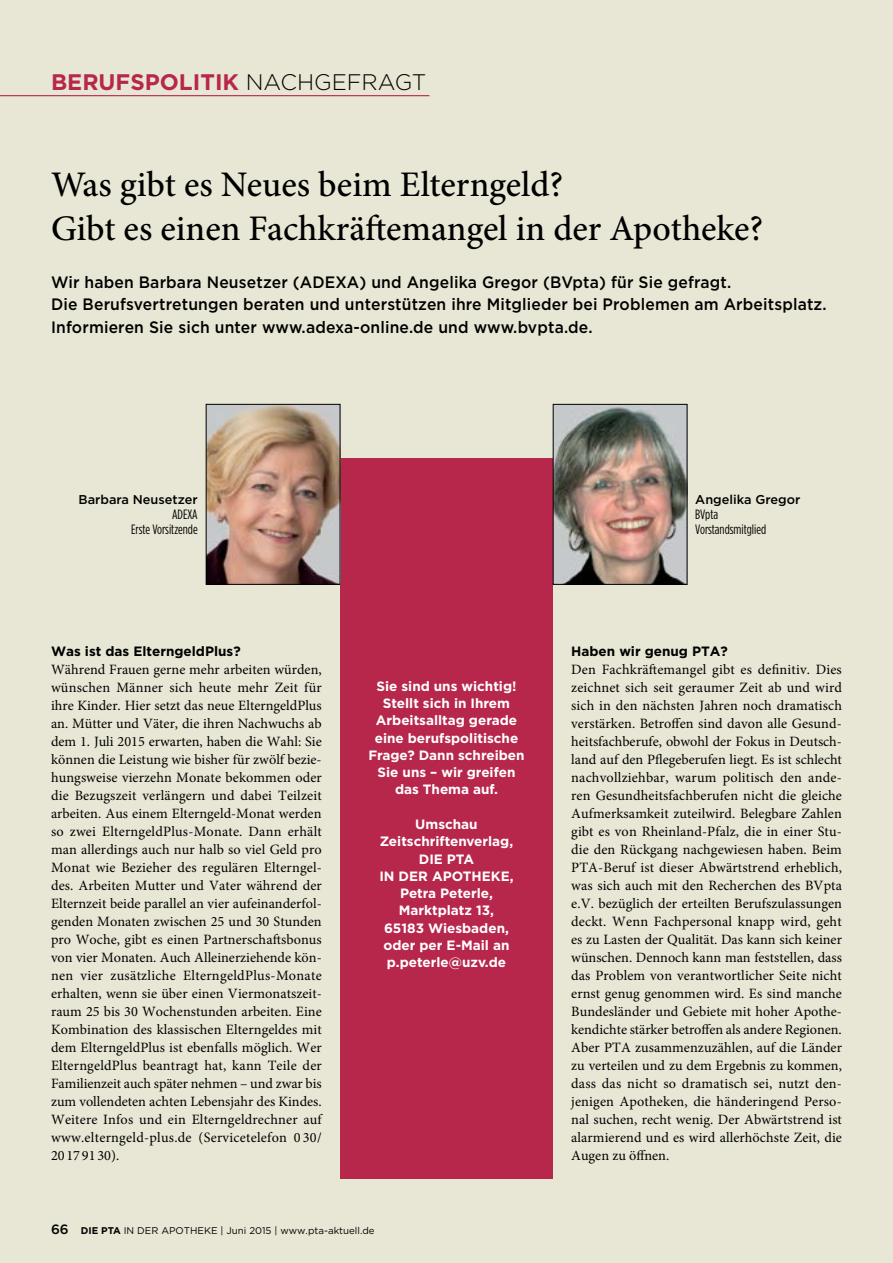
<style>
.page{position:relative;width:893px;height:1263px;background:#e8e6d4}
.page>*{position:absolute;margin:0;border:0;box-sizing:border-box;transform-origin:0 0}
.t1{font:500 36px/43.5px "Minion Pro";color:#000}
.t2{font:700 22.5px "Gotham";color:#b7274c}
.t3{font:500 16.5px/22.5px "Gotham";letter-spacing:.01em;color:#000;scale:.95 1}
.t4{font:14.25px/18px "Minion Pro";letter-spacing:.005em;color:#000;text-align:justify}
.t5{font:700 13.5px/17.2px "Gotham";color:#fff;text-align:center}
.t6{font:13.5px/15px "Gotham Condensed";color:#000}
.t7{font:700 13.5px "Gotham";color:#000}
.t8{font:500 12.75px "Gotham";color:#000}
.t9{font:9.75px "Gotham";color:#000}
.s1{font-weight:300;color:#000}
.s2{font-weight:500;font-size:13.5px}
.s3{font-weight:700}
</style>
<div class="page">
<hr style="left:0;top:95px;width:429px;height:1px;background:#b7274c">
<div style="left:340px;top:458px;width:213px;height:720px;background:#b7274c"></div>
<img style="left:555px;top:406px;width:130px;height:177px">
<div style="left:553px;top:404px;width:134px;height:181px;border:1px solid #000"></div>
<img style="left:208px;top:406px;width:130px;height:177px">
<div style="left:206px;top:404px;width:134px;height:181px;border:1px solid #000"></div>
<h2 class="t2" style="left:51px;top:67px;width:377px">BERUFSPOLITIK <span class="s1">NACHGEFRAGT</span></h2>
<h1 class="t1" style="left:51px;top:163px;width:714px">Was gibt es Neues beim Elterngeld?<br>Gibt es einen Fachkräftemangel in der Apotheke?</h1>
<p class="t3" style="left:51px;top:270px;width:818px">Wir haben Barbara Neusetzer (ADEXA) und Angelika Gregor (BVpta) für Sie gefragt.<br>Die Berufsvertretungen beraten und unterstützen ihre Mitglieder bei Problemen am Arbeitsplatz.<br>Informieren Sie sich unter www.adexa-online.de und www.bvpta.de.</p>
<p class="t8" style="left:79px;top:491px;width:121px">Barbara Neusetzer</p>
<p class="t6" style="left:131px;top:507px;width:68px;text-align:right">ADEXA<br>Erste Vorsitzende</p>
<p class="t7" style="left:51px;top:642px;width:191px">Was ist das ElterngeldPlus?</p>
<p class="t4" style="left:51px;top:661px;width:272px">Während Frauen gerne mehr arbeiten würden, wünschen Männer sich heute mehr Zeit für ihre Kinder. Hier setzt das neue ElterngeldPlus an. Mütter und Väter, die ihren Nachwuchs ab dem 1. Juli 2015 erwarten, haben die Wahl: Sie können die Leistung wie bisher für zwölf bezie&shy;hungsweise vierzehn Monate bekommen oder die Bezugszeit verlängern und dabei Teilzeit arbeiten. Aus einem Elterngeld-Monat werden so zwei ElterngeldPlus-Monate. Dann erhält man allerdings auch nur halb so viel Geld pro Monat wie Bezieher des regulären Elterngel&shy;des. Arbeiten Mutter und Vater während der Elternzeit beide parallel an vier aufeinanderfol&shy;genden Monaten zwischen 25 und 30 Stunden pro Woche, gibt es einen Partnerschaftsbonus von vier Monaten. Auch Alleinerziehende kön&shy;nen vier zusätzliche ElterngeldPlus-Monate erhalten, wenn sie über einen Viermonatszeit&shy;raum 25 bis 30 Wochenstunden arbeiten. Eine Kombination des klassischen Elterngeldes mit dem ElterngeldPlus ist ebenfalls möglich. Wer ElterngeldPlus beantragt hat, kann Teile der Familienzeit auch später nehmen – und zwar bis zum vollendeten achten Lebensjahr des Kindes.<br>Weitere Infos und ein Elterngeldrechner auf www.elterngeld-plus.de (Servicetelefon 0 30/ 20 17 91 30).</p>
<p class="t5" style="left:368px;top:677px;width:158px">Sie sind uns wichtig!<br>Stellt sich in Ihrem<br>Arbeitsalltag gerade eine berufspolitische<br>Frage? Dann schreiben<br>Sie uns – wir greifen das Thema auf.</p>
<p class="t5" style="left:379px;top:815px;width:136px">Umschau<br>Zeitschriftenverlag,<br>DIE PTA<br>IN DER APOTHEKE,<br>Petra Peterle,<br>Marktplatz 13,<br>65183 Wiesbaden, oder per E-Mail an p.peterle@uzv.de</p>
<p class="t9" style="left:51px;top:1224px;width:325px"><span class="s2">66</span> <span class="s3">DIE PTA</span> IN DER APOTHEKE | Juni 2015 | www.pta-aktuell.de</p>
<p class="t8" style="left:695px;top:491px;width:107px">Angelika Gregor</p>
<p class="t6" style="left:695px;top:507px;width:72px">BVpta<br>Vorstandsmitglied</p>
<p class="t7" style="left:571px;top:642px;width:158px">Haben wir genug PTA?</p>
<p class="t4" style="left:571px;top:661px;width:272px">Den Fachkräftemangel gibt es definitiv. Dies zeichnet sich seit geraumer Zeit ab und wird sich in den nächsten Jahren noch dramatisch verstärken. Betroffen sind davon alle Gesund&shy;heitsfachberufe, obwohl der Fokus in Deutsch&shy;land auf den Pflegeberufen liegt. Es ist schlecht nachvollziehbar, warum politisch den ande&shy;ren Gesundheitsfachberufen nicht die gleiche Aufmerksamkeit zuteilwird. Belegbare Zahlen gibt es von Rheinland-Pfalz, die in einer Stu&shy;die den Rückgang nachgewiesen haben. Beim PTA-Beruf ist dieser Abwärtstrend erheblich, was sich auch mit den Recherchen des BVpta e.V. bezüglich der erteilten Berufszulassungen deckt. Wenn Fachpersonal knapp wird, geht es zu Lasten der Qualität. Das kann sich keiner wünschen. Dennoch kann man feststellen, dass das Problem von verantwortlicher Seite nicht ernst genug genommen wird. Es sind manche Bundesländer und Gebiete mit hoher Apothe&shy;kendichte stärker betroffen als andere Regionen.<br>Aber PTA zusammenzuzählen, auf die Länder zu verteilen und zu dem Ergebnis zu kommen, dass das nicht so dramatisch sei, nutzt den&shy;jenigen Apotheken, die händeringend Perso&shy;nal suchen, recht wenig. Der Abwärtstrend ist alarmierend und es wird allerhöchste Zeit, die Augen zu öffnen.</p>
</div>
